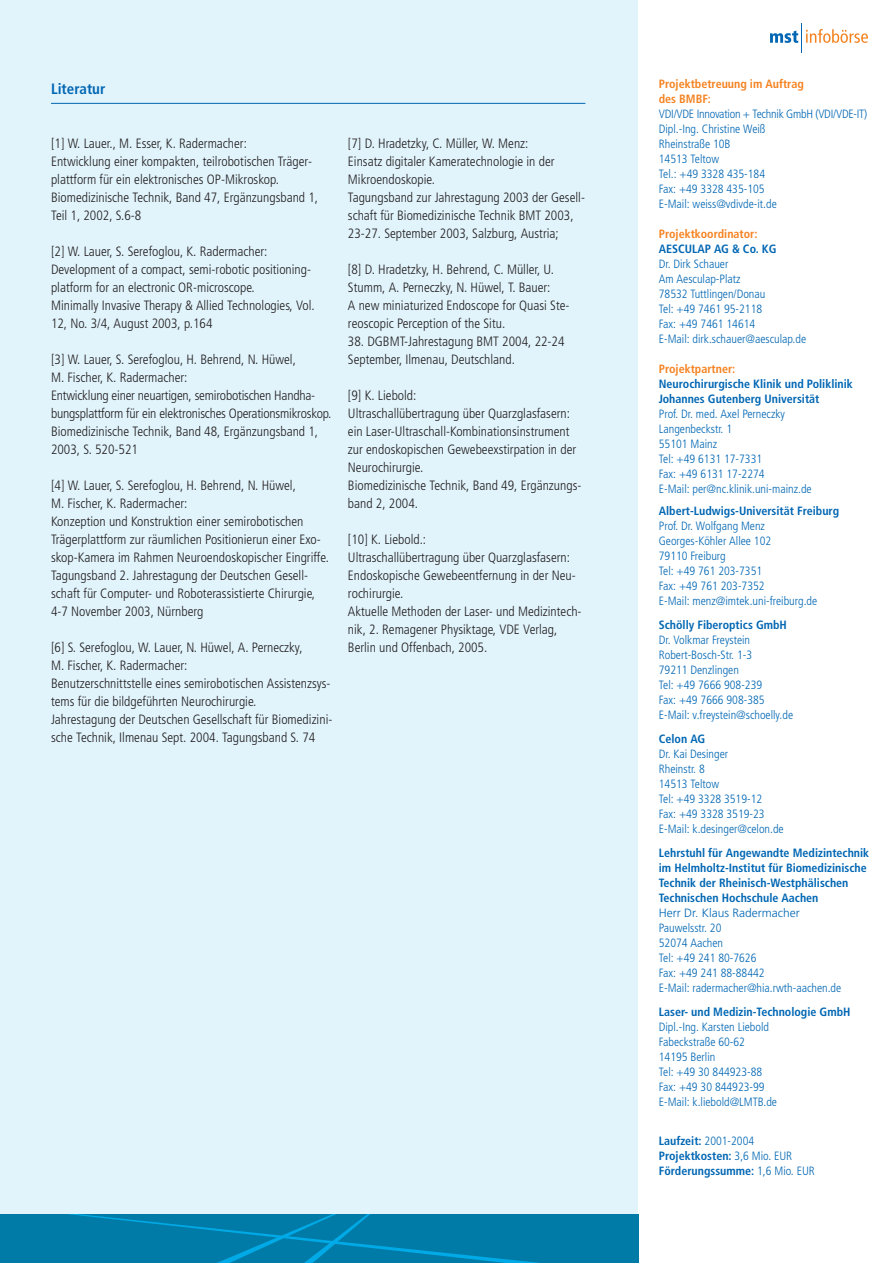
<style>
.page{position:relative;width:893px;height:1263px;background:#fff}
.page>*{position:absolute;margin:0;border:0;box-sizing:border-box;transform-origin:0 0}
.t1{font:700 condensed 15px "Frutiger LT";color:#0166b3}
.t2{font:300 condensed 13.5px/18px "Frutiger LT";color:#231f20}
.t3{font:300 condensed 12px/15px "Frutiger LT";color:#0166b3}
.t4{font:700 condensed 12px/15px "Frutiger LT";color:#0166b3}
.t5{font:700 condensed 12px/15px "Frutiger LT";color:#f58220}
.t6{font:300 12px "Frutiger";color:#0166b3}
.s1{font-weight:300}
</style>
<div class="page">
<div style="left:0;top:0;width:638px;height:1263px;background:#e1f4fc"></div>
<svg style="left:770px;top:31px;width:28px;height:12px"></svg>
<svg style="left:806px;top:29px;width:62px;height:14px"></svg>
<hr style="left:801px;top:23px;width:1px;height:30px;background:#0166b3">
<svg style="left:0;top:1214px;width:638px;height:49px;background:#007daa"></svg>
<hr style="left:51px;top:103px;width:534px;height:1px;background:#0166b3">
<p class="t1" style="left:51px;top:83px;width:56px">Literatur</p>
<p class="t2" style="left:51px;top:136px;width:269px">[1] W. Lauer., M. Esser, K. Radermacher:<br>Entwicklung einer kompakten, teilrobotischen Träger&shy;plattform für ein elektronisches OP-Mikroskop.<br>Biomedizinische Technik, Band 47, Ergänzungsband 1, Teil 1, 2002, S.6-8</p>
<p class="t2" style="left:51px;top:244px;width:265px">[2] W. Lauer, S. Serefoglou, K. Radermacher:<br>Development of a compact, semi-robotic positioning&shy;platform for an electronic OR-microscope.<br>Minimally Invasive Therapy &amp; Allied Technologies, Vol.<br>12, No. 3/4, August 2003, p.164</p>
<p class="t2" style="left:51px;top:352px;width:282px">[3] W. Lauer, S. Serefoglou, H. Behrend, N. Hüwel,<br>M. Fischer, K. Radermacher:<br>Entwicklung einer neuartigen, semirobotischen Handha&shy;bungsplattform für ein elektronisches Operationsmikroskop.<br>Biomedizinische Technik, Band 48, Ergänzungsband 1, 2003, S. 520-521</p>
<p class="t2" style="left:51px;top:478px;width:279px">[4] W. Lauer, S. Serefoglou, H. Behrend, N. Hüwel,<br>M. Fischer, K. Radermacher:<br>Konzeption und Konstruktion einer semirobotischen Trägerplattform zur räumlichen Positionierun einer Exo&shy;skop-Kamera im Rahmen Neuroendoskopischer Eingriffe.<br>Tagungsband 2. Jahrestagung der Deutschen Gesell&shy;schaft für Computer- und Roboterassistierte Chirurgie, 4-7 November 2003, Nürnberg</p>
<p class="t2" style="left:51px;top:640px;width:283px">[6] S. Serefoglou, W. Lauer, N. Hüwel, A. Perneczky,<br>M. Fischer, K. Radermacher:<br>Benutzerschnittstelle eines semirobotischen Assistenzsys&shy;tems für die bildgeführten Neurochirurgie.<br>Jahrestagung der Deutschen Gesellschaft für Biomedizini&shy;sche Technik, Ilmenau Sept. 2004. Tagungsband S. 74</p>
<p class="t2" style="left:348px;top:136px;width:238px">[7] D. Hradetzky, C. Müller, W. Menz:<br>Einsatz digitaler Kameratechnologie in der Mikroendoskopie.<br>Tagungsband zur Jahrestagung 2003 der Gesell&shy;schaft für Biomedizinische Technik BMT 2003, 23-27. September 2003, Salzburg, Austria;</p>
<p class="t2" style="left:348px;top:262px;width:223px">[8] D. Hradetzky, H. Behrend, C. Müller, U.<br>Stumm, A. Perneczky, N. Hüwel, T. Bauer:<br>A new miniaturized Endoscope for Quasi Ste&shy;reoscopic Perception of the Situ.</p>
<p class="t2" style="left:348px;top:334px;width:218px">38. DGBMT-Jahrestagung BMT 2004, 22-24<br>September, Ilmenau, Deutschland.</p>
<p class="t2" style="left:348px;top:388px;width:235px">[9] K. Liebold:<br>Ultraschallübertragung über Quarzglasfasern: ein Laser-Ultraschall-Kombinationsinstrument zur endoskopischen Gewebeexstirpation in der Neurochirurgie.<br>Biomedizinische Technik, Band 49, Ergänzungs&shy;band 2, 2004.</p>
<p class="t2" style="left:348px;top:532px;width:235px">[10] K. Liebold.:<br>Ultraschallübertragung über Quarzglasfasern:<br>Endoskopische Gewebeentfernung in der Neu&shy;rochirurgie.<br>Aktuelle Methoden der Laser- und Medizintech&shy;nik, 2. Remagener Physiktage, VDE Verlag, Berlin und Offenbach, 2005.</p>
<p class="t5" style="left:659px;top:77px;width:147px">Projektbetreuung im Auftrag des BMBF:</p>
<p class="t3" style="left:659px;top:107px;width:210px">VDI/VDE Innovation + Technik GmbH (VDI/VDE-IT)<br>Dipl.-Ing. Christine Weiß<br>Rheinstraße 10B<br>14513 Teltow<br>Tel.: +49 3328 435-184<br>Fax: +49 3328 435-105<br>E-Mail: weiss@vdivde-it.de</p>
<p class="t5" style="left:659px;top:227px;width:100px">Projektkoordinator:</p>
<p class="t4" style="left:659px;top:242px;width:119px">AESCULAP AG &amp; Co. KG</p>
<p class="t3" style="left:659px;top:257px;width:149px">Dr. Dirk Schauer<br>Am Aesculap-Platz<br>78532 Tuttlingen/Donau<br>Tel: +49 7461 95-2118<br>Fax: +49 7461 14614<br>E-Mail: dirk.schauer@aesculap.de</p>
<p class="t5" style="left:659px;top:362px;width:78px">Projektpartner:</p>
<p class="t4" style="left:659px;top:377px;width:196px">Neurochirurgische Klinik und Poliklinik<br>Johannes Gutenberg Universität</p>
<p class="t3" style="left:659px;top:407px;width:154px">Prof. Dr. med. Axel Perneczky<br>Langenbeckstr. 1<br>55101 Mainz<br>Tel: +49 6131 17-7331<br>Fax: +49 6131 17-2274<br>E-Mail: per@nc.klinik.uni-mainz.de</p>
<p class="t4" style="left:659px;top:504px;width:182px">Albert-Ludwigs-Universität Freiburg</p>
<p class="t3" style="left:659px;top:519px;width:160px">Prof. Dr. Wolfgang Menz<br>Georges-Köhler Allee 102<br>79110 Freiburg<br>Tel: +49 761 203-7351<br>Fax: +49 761 203-7352<br>E-Mail: menz@imtek.uni-freiburg.de</p>
<p class="t4" style="left:659px;top:618px;width:130px">Schölly Fiberoptics GmbH</p>
<p class="t3" style="left:659px;top:633px;width:136px">Dr. Volkmar Freystein<br>Robert-Bosch-Str. 1-3<br>79211 Denzlingen<br>Tel: +49 7666 908-239<br>Fax: +49 7666 908-385<br>E-Mail: v.freystein@schoelly.de</p>
<p class="t4" style="left:659px;top:732px;width:48px">Celon AG</p>
<p class="t3" style="left:659px;top:747px;width:126px">Dr. Kai Desinger<br>Rheinstr. 8<br>14513 Teltow<br>Tel: +49 3328 3519-12<br>Fax: +49 3328 3519-23<br>E-Mail: k.desinger@celon.de</p>
<p class="t4" style="left:659px;top:846px;width:212px">Lehrstuhl für Angewandte Medizintechnik im Helmholtz-Institut für Biomedizinische Technik der Rheinisch-Westphälischen Technischen Hochschule Aachen</p>
<p class="t6" style="left:659px;top:908px;width:142px">Herr Dr. Klaus Radermacher</p>
<p class="t3" style="left:659px;top:921px;width:184px">Pauwelsstr. 20<br>52074 Aachen<br>Tel: +49 241 80-7626<br>Fax: +49 241 88-88442<br>E-Mail: radermacher@hia.rwth-aachen.de</p>
<p class="t4" style="left:659px;top:1005px;width:193px">Laser- und Medizin-Technologie GmbH</p>
<p class="t3" style="left:659px;top:1020px;width:120px">Dipl.-Ing. Karsten Liebold<br>Fabeckstraße 60-62<br>14195 Berlin<br>Tel: +49 30 844923-88<br>Fax: +49 30 844923-99<br>E-Mail: k.liebold@LMTB.de</p>
<p class="t4" style="left:659px;top:1134px;width:158px">Laufzeit: <span class="s1">2001-2004<br></span>Projektkosten: <span class="s1">3,6 Mio. EUR<br></span>Förderungssumme: <span class="s1">1,6 Mio. EUR</span></p>
</div>
